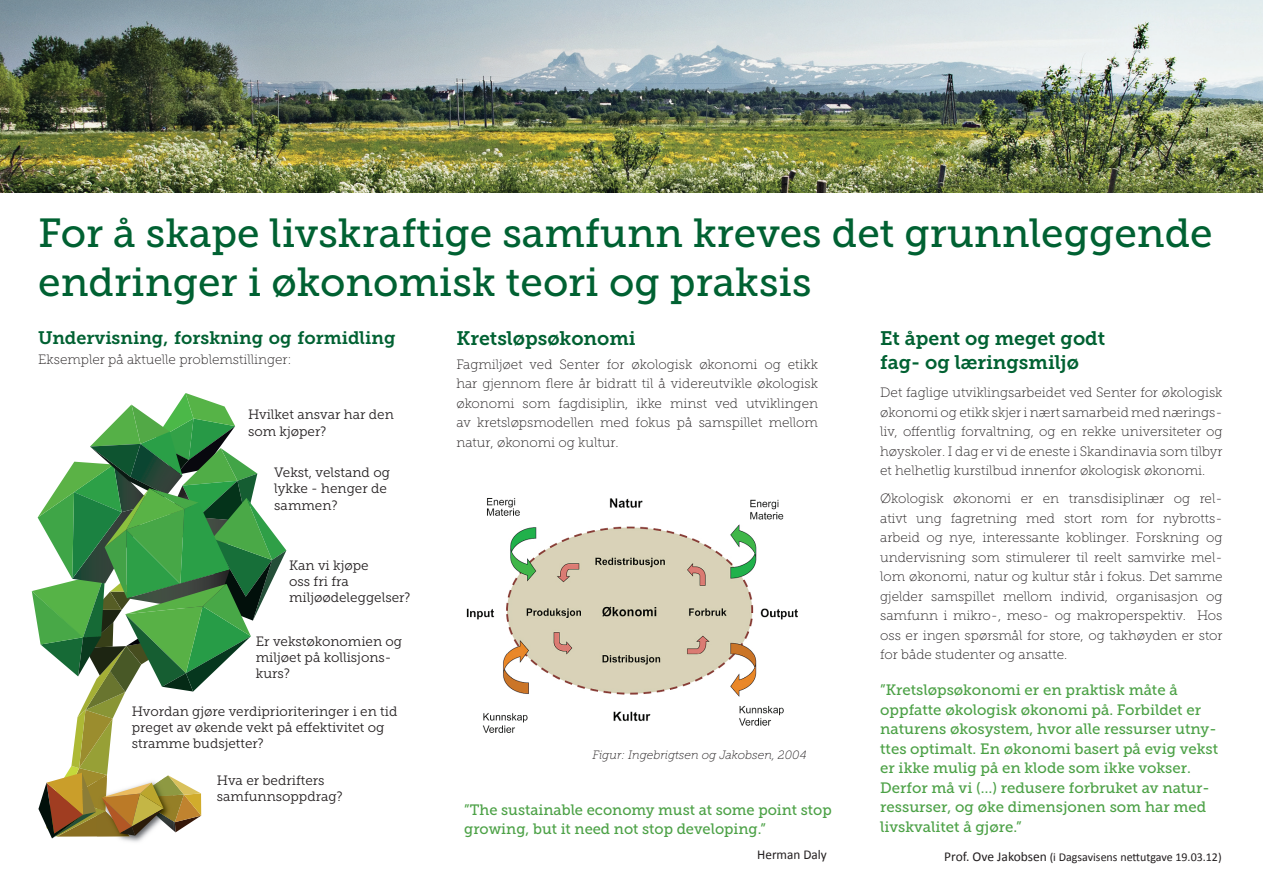
<style>
.page{position:relative;width:1263px;height:893px;background:#fff}
.page>*{position:absolute;margin:0;border:0;box-sizing:border-box;transform-origin:0 0}
.t1{font:40.5px/48.6px "Museo Slab 500";color:#006132}
.t2{font:19.5px/24px "Museo Slab 700";color:#006132}
.t3{font:18px "Museo Slab 700";color:#006132}
.t4{font:15px/19.5px "Museo Slab 500";color:#4ca146}
.t5{font:13.5px/19.5px "Museo Slab 100";color:#231f20;text-align:justify}
.t6{font:13.5px/16.2px "Museo Slab 300";color:#231f20}
.t7{font:13.5px "Calibri";color:#231f20}
.t8{font:12px "Calibri";color:#231f20}
.t9{font:italic 12px "Museo Slab 100";color:#231f20}
.s1{font-size:13.5px}
</style>
<div class="page">
<img style="left:0;top:0;width:1263px;height:192px">
<img style="left:466px;top:498px;width:332px;height:235px">
<img style="left:119px;top:838px;width:24px;height:4px">
<svg style="left:32px;top:393px;width:254px;height:445px"></svg>
<h1 class="t1" style="left:38px;top:209px;width:1176px">For å skape livskraftige samfunn kreves det grunnleggende endringer i økonomisk teori og praksis</h1>
<h2 class="t2" style="left:456px;top:327px;width:181px">Kretsløpsøkonomi</h2>
<p class="t5" style="left:456px;top:355px;width:363px">Fagmiljøet ved Senter for økologisk økonomi og etikk har gjennom flere år bidratt til å videreutvikle økologisk økonomi som fagdisiplin, ikke minst ved utviklingen av kretsløpsmodellen med fokus på samspillet mellom natur, økonomi og kultur.</p>
<h2 class="t2" style="left:880px;top:327px;width:226px">Et åpent og meget godt fag- og læringsmiljø</h2>
<p class="t5" style="left:880px;top:383px;width:344px">Det faglige utviklingsarbeidet ved Senter for økologisk økonomi og etikk skjer i nært samarbeid med nærings&shy;liv, offentlig forvaltning, og en rekke universiteter og høyskoler. I dag er vi de eneste i Skandinavia som tilbyr et helhetlig kurstilbud innenfor økologisk økonomi.</p>
<p class="t5" style="left:880px;top:489px;width:344px">Økologisk økonomi er en transdisiplinær og rel&shy;ativt ung fagretning med stort rom for nybrotts&shy;arbeid og nye, interessante koblinger. Forskning og undervisning som stimulerer til reelt samvirke mel&shy;lom økonomi, natur og kultur står i fokus. Det samme gjelder samspillet mellom individ, organisasjon og samfunn i mikro-, meso- og makroperspektiv. Hos oss er ingen spørsmål for store, og takhøyden er stor for både studenter og ansatte.</p>
<p class="t4" style="left:880px;top:680px;width:339px">”Kretsløpsøkonomi er en praktisk måte å oppfatte økologisk økonomi på. Forbildet er naturens økosystem, hvor alle ressurser utny&shy;ttes optimalt. En økonomi basert på evig vekst er ikke mulig på en klode som ikke vokser.<br>Derfor må vi (…) redusere forbruket av natur&shy;ressurser, og øke dimensjonen som har med livskvalitet å gjøre.”</p>
<p class="t8" style="left:944px;top:849px;width:279px"><span class="s1">Prof. Ove Jakobsen</span> (i Dagsavisens nettutgave 19.03.12)</p>
<h3 class="t3" style="left:38px;top:328px;width:359px">Undervisning, forskning og formidling</h3>
<p class="t5" style="left:38px;top:349px;width:255px">Eksempler på aktuelle problemstillinger:</p>
<p class="t6" style="left:248px;top:407px;width:147px">Hvilket ansvar har den som kjøper?</p>
<p class="t6" style="left:274px;top:464px;width:117px">Vekst, velstand og lykke - henger de sammen?</p>
<p class="t6" style="left:289px;top:557px;width:123px">Kan vi kjøpe<br>oss fri fra miljøødeleggelser?</p>
<p class="t6" style="left:256px;top:633px;width:148px">Er vekstøkonomien og miljøet på kollisjons&shy;kurs?</p>
<p class="t6" style="left:132px;top:703px;width:267px">Hvordan gjøre verdiprioriteringer i en tid preget av økende vekt på effektivitet og stramme budsjetter?</p>
<p class="t9" style="left:592px;top:748px;width:216px">Figur: Ingebrigtsen og Jakobsen, 2004</p>
<p class="t6" style="left:217px;top:773px;width:127px">Hva er bedrifters samfunnsoppdrag?</p>
<p class="t4" style="left:464px;top:800px;width:369px">”The sustainable economy must at some point stop growing, but it need not stop developing.”</p>
<p class="t7" style="left:757px;top:846px;width:71px">Herman Daly</p>
</div>
